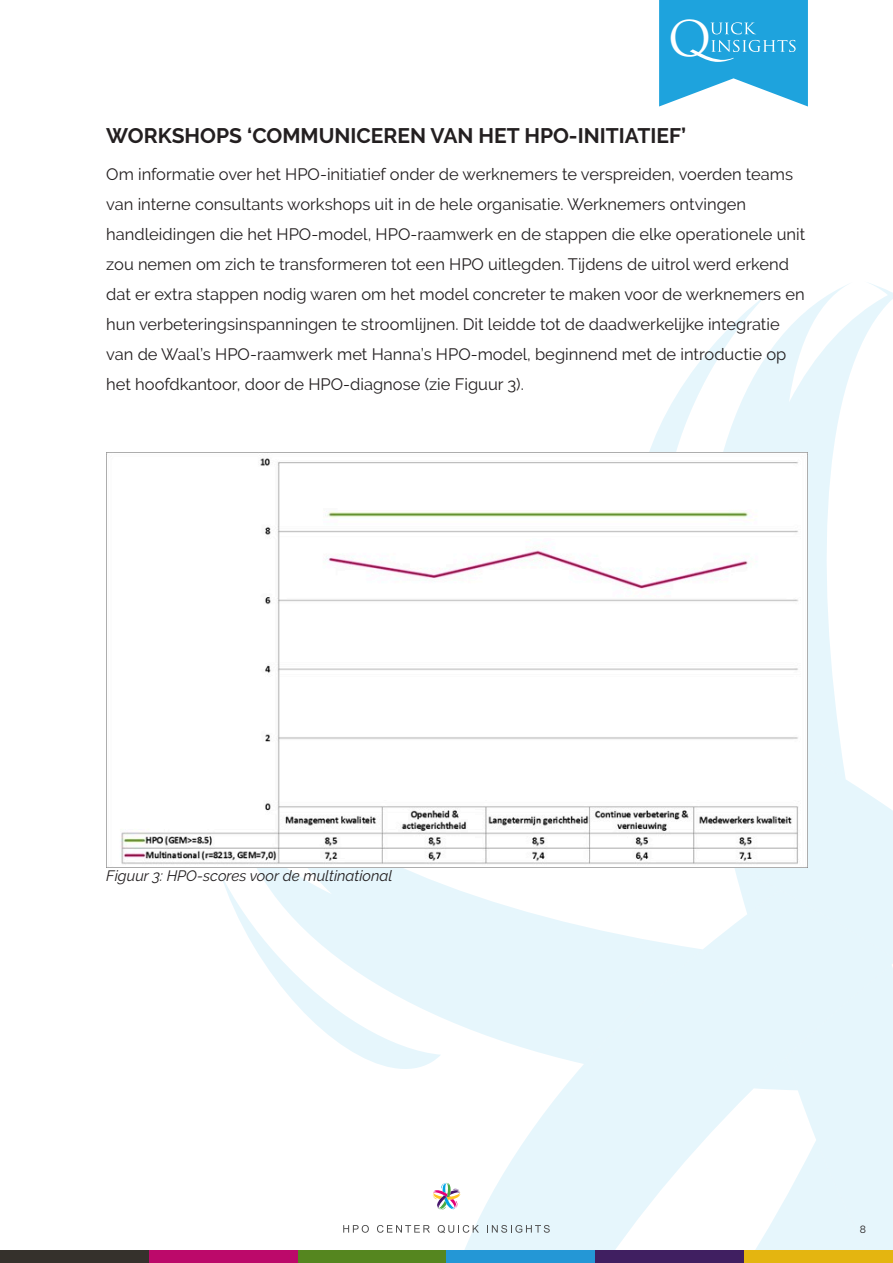
<style>
.page{position:relative;width:893px;height:1263px;background:#fff}
.page>*{position:absolute;margin:0;border:0;box-sizing:border-box;transform-origin:0 0}
.t1{font:47.85px "Trajan Pro";color:#fff}
.t2{font:700 21px "Raleway";color:#231f20}
.t3{font:16.5px/30px "Raleway";color:#231f20}
.t4{font:italic 15px "Raleway";color:#231f20}
.t5{font:10.5px "Raleway";color:#231f20}
</style>
<div class="page">
<svg style="left:659px;top:0;width:149px;height:107px;background:#43b2e2"></svg>
<svg style="left:437px;top:962px;width:182px;height:288px;fill:#e6f6fc"></svg>
<svg style="left:257px;top:868px;width:362px;height:94px;fill:#e6f6fc"></svg>
<svg style="left:619px;top:283px;width:274px;height:967px"></svg>
<svg style="left:221px;top:871px;width:220px;height:217px"></svg>
<div style="left:0;top:1250px;width:149px;height:13px;background:#35312c"></div>
<div style="left:149px;top:1250px;width:149px;height:13px;background:#bc096a"></div>
<div style="left:298px;top:1250px;width:148px;height:13px;background:#55861f"></div>
<div style="left:446px;top:1250px;width:149px;height:13px;background:#2497d6"></div>
<div style="left:595px;top:1250px;width:149px;height:13px;background:#401f61"></div>
<div style="left:744px;top:1250px;width:149px;height:13px;background:#e4b510"></div>
<svg style="left:343px;top:1225px;width:26px;height:8px"></svg>
<svg style="left:377px;top:1225px;width:53px;height:8px"></svg>
<svg style="left:438px;top:1225px;width:41px;height:8px"></svg>
<svg style="left:487px;top:1225px;width:63px;height:8px"></svg>
<div style="left:428px;top:1177px;width:37px;height:38px;background:#fff;border-radius:50%"></div>
<svg style="left:432px;top:1182px;width:29px;height:28px"></svg>
<img style="left:106px;top:453px;width:702px;height:415px">
<h1 class="t1" style="left:668px;top:20px;width:45px">O</h1>
<p class="t2" style="left:106px;top:123px;width:581px">WORKSHOPS ‘COMMUNICEREN VAN HET HPO-INITIATIEF’</p>
<p class="t3" style="left:106px;top:160px;width:700px">Om informatie over het HPO-initiatief onder de werknemers te verspreiden, voerden teams van interne consultants workshops uit in de hele organisatie. Werknemers ontvingen handleidingen die het HPO-model, HPO-raamwerk en de stappen die elke operationele unit zou nemen om zich te transformeren tot een HPO uitlegden. Tijdens de uitrol werd erkend dat er extra stappen nodig waren om het model concreter te maken voor de werknemers en hun verbeteringsinspanningen te stroomlijnen. Dit leidde tot de daadwerkelijke integratie van de Waal’s HPO-raamwerk met Hanna’s HPO-model, beginnend met de introductie op het hoofdkantoor, door de HPO-diagnose (zie Figuur 3).</p>
<p class="t4" style="left:106px;top:867px;width:288px">Figuur 3: HPO-scores voor de multinational</p>
<p class="t5" style="left:860px;top:1223px;width:8px">8</p>
</div>
